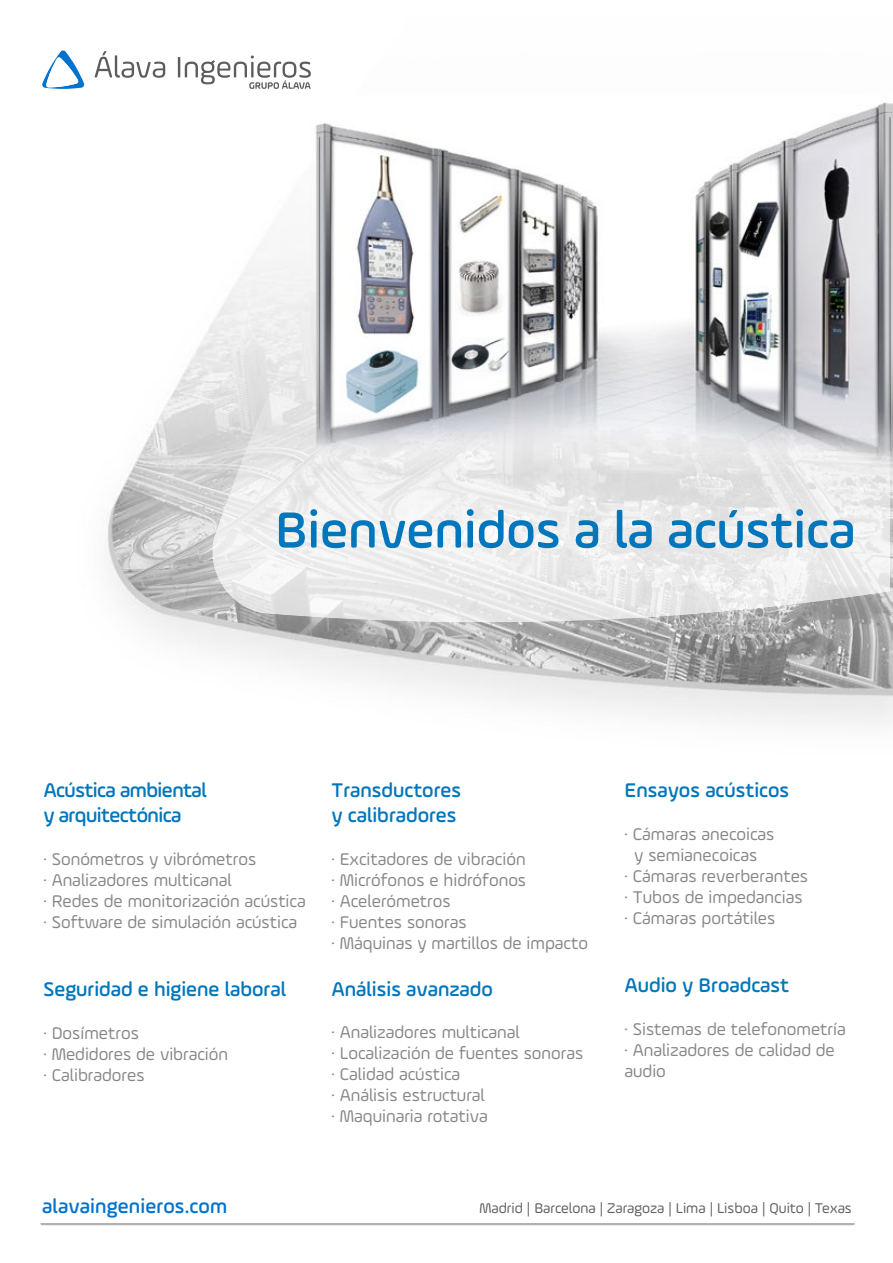
<style>
.page{position:relative;width:893px;height:1263px;background:#fff}
.page>*{position:absolute;margin:0;border:0;box-sizing:border-box;transform-origin:0 0}
.t1{font:500 54px "Ample Soft";color:#0076bc}
.t2{font:500 21px/25.2px "Ample Soft";color:#0076bc}
.t3{font:500 21px/25.2px "Ample Soft";letter-spacing:-.025em;color:#0076bc}
.t4{font:500 21px "Ample Soft";letter-spacing:.005em;color:#0073ce}
.t5{font:18px/21px "Ample Soft";color:#868789}
.t6{font:15px "Ample Soft";color:#605e61}
</style>
<div class="page">
<img style="left:42px;top:57px;width:851px;height:1169px">
<svg style="left:212px;top:57px;width:678px;height:565px"></svg>
<svg style="left:95px;top:51px;width:70px;height:27px"></svg>
<hr style="left:178px;top:57px;width:2px;height:20px;background:#5d5c5d">
<svg style="left:185px;top:55px;width:126px;height:34px"></svg>
<svg style="left:42px;top:50px;width:42px;height:39px"></svg>
<hr style="left:40px;top:1223px;width:815px;height:2px;background:#b1b1b1">
<h1 class="t1" style="left:275px;top:497px;width:582px">Bienvenidos a la acústica</h1>
<p class="t3" style="left:43px;top:777px;width:165px">Acústica ambiental y arquitectónica</p>
<p class="t5" style="left:43px;top:848px;width:264px">· Sonómetros y vibrómetros<br>· Analizadores multicanal<br>· Redes de monitorización acústica · Software de simulación acústica</p>
<p class="t2" style="left:43px;top:976px;width:244px">Seguridad e higiene laboral</p>
<p class="t5" style="left:43px;top:1022px;width:186px">· Dosímetros<br>· Medidores de vibración · Calibradores</p>
<p class="t2" style="left:331px;top:777px;width:131px">Transductores y calibradores</p>
<p class="t5" style="left:331px;top:848px;width:258px">· Excitadores de vibración<br>· Micrófonos e hidrófonos<br>· Acelerómetros<br>· Fuentes sonoras<br>· Máquinas y martillos de impacto</p>
<p class="t2" style="left:331px;top:976px;width:163px">Análisis avanzado</p>
<p class="t5" style="left:331px;top:1021px;width:253px">· Analizadores multicanal<br>· Localización de fuentes sonoras · Calidad acústica<br>· Análisis estructural<br>· Maquinaria rotativa</p>
<p class="t2" style="left:624px;top:777px;width:166px">Ensayos acústicos</p>
<p class="t5" style="left:624px;top:823px;width:152px">· Cámaras anecoicas</p>
<p class="t5" style="left:634px;top:844px;width:125px">y semianecoicas</p>
<p class="t5" style="left:624px;top:865px;width:185px">· Cámaras reverberantes</p>
<p class="t5" style="left:624px;top:886px;width:180px">· Tubos de impedancias</p>
<p class="t5" style="left:624px;top:907px;width:152px">· Cámaras portátiles</p>
<p class="t2" style="left:624px;top:972px;width:166px">Audio y Broadcast</p>
<p class="t5" style="left:624px;top:1018px;width:223px">· Sistemas de telefonometría · Analizadores de calidad de audio</p>
<p class="t4" style="left:42px;top:1193px;width:187px">alavaingenieros.com</p>
<p class="t6" style="left:479px;top:1199px;width:374px">Madrid | Barcelona | Zaragoza | Lima | Lisboa | Quito | Texas</p>
</div>
